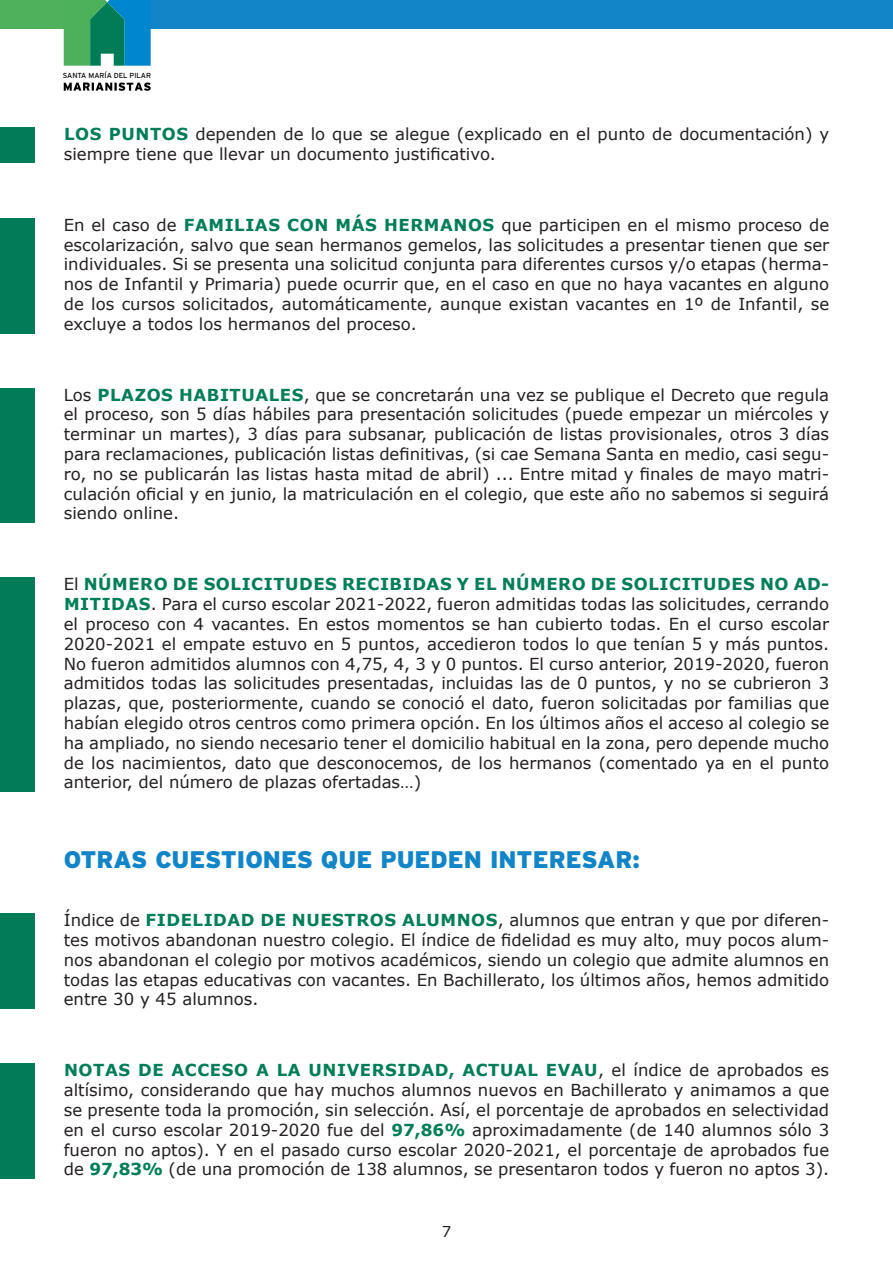
<style>
.page{position:relative;width:893px;height:1263px;background:#fff}
.page>*{position:absolute;margin:0;border:0;box-sizing:border-box;transform-origin:0 0}
.Título1{font:900 24px "Interstate";color:#1285c8}
.V_-_Nivel_1{font:16.5px/19.8px "Verdana";color:#231f20;text-align:justify}
.t1{font:15px "Verdana";color:#231f20}
.t2{font:7.35px "Interstate";color:#000}
.s1{font-weight:700;color:#007d58}
</style>
<div class="page">
<div style="left:128px;top:0;width:765px;height:29px;background:#1285c8"></div>
<div style="left:0;top:0;width:88px;height:29px;background:#4fb15c"></div>
<svg style="left:64px;top:0;width:87px;height:66px"></svg>
<svg style="left:64px;top:83px;width:87px;height:8px"></svg>
<div style="left:0;top:128px;width:34px;height:35px;background:#007d58"></div>
<div style="left:0;top:218px;width:34px;height:115px;background:#007d58"></div>
<div style="left:0;top:388px;width:34px;height:135px;background:#007d58"></div>
<div style="left:0;top:578px;width:34px;height:214px;background:#007d58"></div>
<div style="left:0;top:914px;width:34px;height:95px;background:#007d58"></div>
<div style="left:0;top:1064px;width:34px;height:115px;background:#007d58"></div>
<p class="t2" style="left:63px;top:71px;width:90px">SANTA MARÍA DEL PILAR</p>
<p class="V_-_Nivel_1" style="left:64px;top:124px;width:767px"><span class="s1">LOS PUNTOS</span> dependen de lo que se alegue (explicado en el punto de documentación) y siempre tiene que llevar un documento justificativo.</p>
<p class="V_-_Nivel_1" style="left:64px;top:215px;width:767px">En el caso de <span class="s1">FAMILIAS CON MÁS HERMANOS</span> que participen en el mismo proceso de escolarización, salvo que sean hermanos gemelos, las solicitudes a presentar tienen que ser individuales. Si se presenta una solicitud conjunta para diferentes cursos y/o etapas (herma&shy;nos de Infantil y Primaria) puede ocurrir que, en el caso en que no haya vacantes en alguno de los cursos solicitados, automáticamente, aunque existan vacantes en 1º de Infantil, se excluye a todos los hermanos del proceso.</p>
<p class="V_-_Nivel_1" style="left:64px;top:385px;width:767px">Los <span class="s1">PLAZOS HABITUALES</span>, que se concretarán una vez se publique el Decreto que regula el proceso, son 5 días hábiles para presentación solicitudes (puede empezar un miércoles y terminar un martes), 3 días para subsanar, publicación de listas provisionales, otros 3 días para reclamaciones, publicación listas definitivas, (si cae Semana Santa en medio, casi segu&shy;ro, no se publicarán las listas hasta mitad de abril) ... Entre mitad y finales de mayo matri&shy;culación oficial y en junio, la matriculación en el colegio, que este año no sabemos si seguirá siendo online.</p>
<p class="V_-_Nivel_1" style="left:64px;top:574px;width:767px">El <span class="s1">NÚMERO DE SOLICITUDES RECIBIDAS Y EL NÚMERO DE SOLICITUDES NO AD-MITIDAS</span>. Para el curso escolar 2021-2022, fueron admitidas todas las solicitudes, cerrando el proceso con 4 vacantes. En estos momentos se han cubierto todas. En el curso escolar 2020-2021 el empate estuvo en 5 puntos, accedieron todos lo que tenían 5 y más puntos.<br>No fueron admitidos alumnos con 4,75, 4, 3 y 0 puntos. El curso anterior, 2019-2020, fueron admitidos todas las solicitudes presentadas, incluidas las de 0 puntos, y no se cubrieron 3 plazas, que, posteriormente, cuando se conoció el dato, fueron solicitadas por familias que habían elegido otros centros como primera opción. En los últimos años el acceso al colegio se ha ampliado, no siendo necesario tener el domicilio habitual en la zona, pero depende mucho de los nacimientos, dato que desconocemos, de los hermanos (comentado ya en el punto anterior, del número de plazas ofertadas…)</p>
<p class="Título1" style="left:64px;top:846px;width:578px">OTRAS CUESTIONES QUE PUEDEN INTERESAR:</p>
<p class="V_-_Nivel_1" style="left:64px;top:910px;width:767px">Índice de <span class="s1">FIDELIDAD DE NUESTROS ALUMNOS</span>, alumnos que entran y que por diferen&shy;tes motivos abandonan nuestro colegio. El índice de fidelidad es muy alto, muy pocos alum&shy;nos abandonan el colegio por motivos académicos, siendo un colegio que admite alumnos en todas las etapas educativas con vacantes. En Bachillerato, los últimos años, hemos admitido entre 30 y 45 alumnos.</p>
<p class="V_-_Nivel_1" style="left:64px;top:1060px;width:767px"><span class="s1">NOTAS DE ACCESO A LA UNIVERSIDAD, ACTUAL EVAU</span>, el índice de aprobados es altísimo, considerando que hay muchos alumnos nuevos en Bachillerato y animamos a que se presente toda la promoción, sin selección. Así, el porcentaje de aprobados en selectividad en el curso escolar 2019-2020 fue del <span class="s1">97,86%</span> aproximadamente (de 140 alumnos sólo 3 fueron no aptos). Y en el pasado curso escolar 2020-2021, el porcentaje de aprobados fue de <span class="s1">97,83%</span> (de una promoción de 138 alumnos, se presentaron todos y fueron no aptos 3).</p>
<p class="t1" style="left:442px;top:1221px;width:11px">7</p>
</div>
